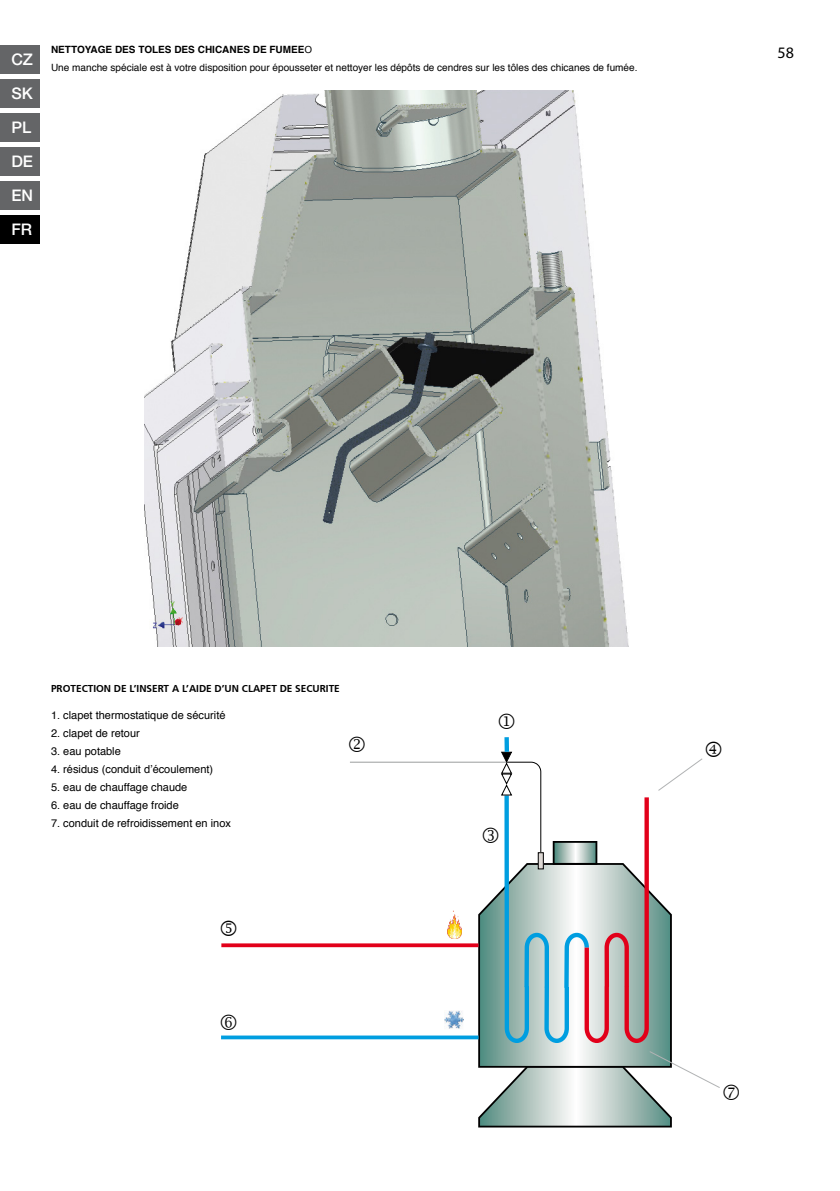
<style>
.page{position:relative;width:840px;height:1191px;background:#fff}
.page>*{position:absolute;margin:0;border:0;box-sizing:border-box;transform-origin:0 0}
.t1{font:21.4px "Wingdings 2";color:#000}
.t2{font:500 16px/34px "Helvetica Neue LT Pro";color:#fff;text-align:justify}
.t3{font:16px "Myriad Pro";color:#000}
.t4{font:11px "Helvetica";color:#000}
.t5{font:10px/18px "Helvetica";color:#000}
.t6{font:700 10px "Frutiger CE";color:#000}
.s1{font-weight:700}
</style>
<div class="page">
<img style="left:145px;top:91px;width:484px;height:555px">
<svg style="left:221px;top:1035px;width:255px;height:4px"></svg>
<svg style="left:221px;top:943px;width:255px;height:4px"></svg>
<hr style="left:350px;top:761px;width:156px;height:1px;background:#9c9e9f">
<img style="left:444px;top:1010px;width:19px;height:19px">
<img style="left:447px;top:911px;width:14px;height:28px">
<div style="left:0;top:45px;width:40px;height:29px;background:#646567"></div>
<div style="left:0;top:113px;width:40px;height:29px;background:#646567"></div>
<div style="left:0;top:147px;width:40px;height:29px;background:#646567"></div>
<div style="left:0;top:181px;width:40px;height:29px;background:#646567"></div>
<div style="left:0;top:215px;width:40px;height:29px;background:#000"></div>
<div style="left:0;top:79px;width:40px;height:29px;background:#646567"></div>
<svg style="left:476px;top:737px;width:244px;height:391px"></svg>
<p class="t5" style="left:11px;top:41px;width:627px;text-indent:40px"><span class="s1">NETTOYAGE DES TOLES DES CHICANES DE FUMEE</span>Ο<br><sup>CZ</sup> Une manche spéciale est à votre disposition pour épousseter et nettoyer les dépôts de cendres sur les tôles des chicanes de fumée.</p>
<h2 class="t2" style="left:11px;top:76px;width:23px">SK</h2>
<h2 class="t2" style="left:11px;top:110px;width:23px">PL DE EN FR</h2>
<h2 class="t3" style="left:777px;top:43px;width:18px">58</h2>
<p class="t6" style="left:51px;top:682px;width:290px">PROTECTION DE L’INSERT A L’AIDE D’UN CLAPET DE SECURITE</p>
<p class="t4" style="left:51px;top:707px;width:176px">1. clapet thermostatique de sécurité</p>
<p class="t4" style="left:51px;top:725px;width:90px">2. clapet de retour</p>
<p class="t4" style="left:51px;top:743px;width:71px">3. eau potable</p>
<p class="t4" style="left:51px;top:761px;width:164px">4. résidus (conduit d’écoulement)</p>
<p class="t4" style="left:51px;top:779px;width:138px">5. eau de chauffage chaude</p>
<p class="t4" style="left:51px;top:797px;width:129px">6. eau de chauffage froide</p>
<p class="t4" style="left:51px;top:815px;width:181px">7. conduit de refroidissement en inox</p>
<h1 class="t1" style="left:219px;top:917px;width:21px">■</h1>
<h1 class="t1" style="left:481px;top:824px;width:21px">●</h1>
</div>
